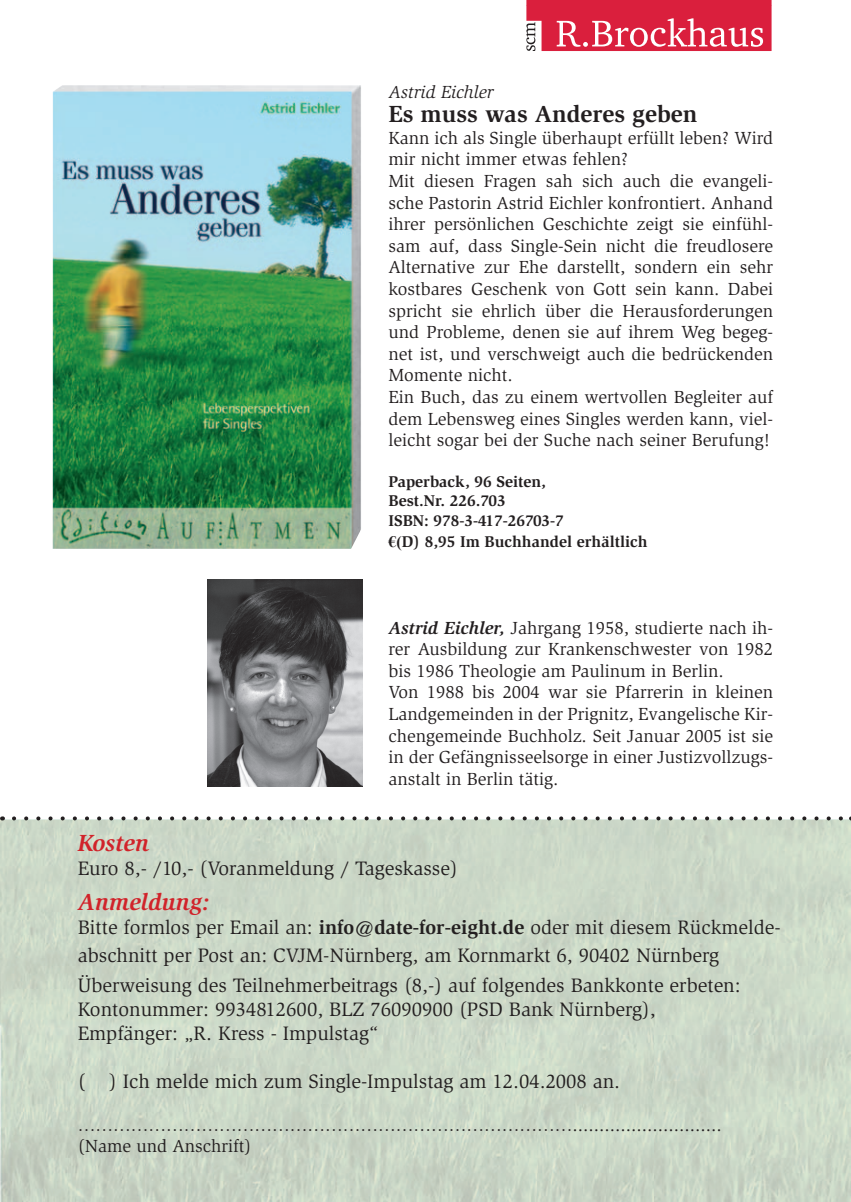
<style>
.page{position:relative;width:851px;height:1202px;background:#fff}
.page>*{position:absolute;margin:0;border:0;box-sizing:border-box;transform-origin:0 0}
.t1{font:700 24px "Slimbach";color:#231f20}
.t2{font:italic 700 24px "Slimbach";color:#d1232a}
.t3{font:20px/28.8px "Slimbach";color:#231f20}
.t4{font:18px/21.6px "Slimbach";color:#231f20}
.t5{font:italic 18px "Slimbach";color:#231f20}
.t6{font:700 16px/19.2px "Slimbach";color:#231f20}
.s1{font-family:"Times New Roman"}
.s2{font-weight:700;font-style:italic}
.s3{font-weight:700}
</style>
<div class="page">
<img style="left:0;top:821px;width:850px;height:381px">
<svg style="left:14px;top:816px;width:830px;height:4px"></svg>
<img style="left:53px;top:85px;width:308px;height:464px">
<img style="left:207px;top:580px;width:155px;height:206px">
<svg style="left:526px;top:0;width:245px;height:51px;background:#de415a"></svg>
<p class="t5" style="left:388px;top:82px;width:106px">Astrid Eichler</p>
<h1 class="t1" style="left:388px;top:100px;width:310px">Es muss was Anderes geben</h1>
<p class="t4" style="left:388px;top:127px;width:386px">Kann ich als Single überhaupt erfüllt leben? Wird mir nicht immer etwas fehlen?<br>Mit diesen Fragen sah sich auch die evangeli&shy;sche Pastorin Astrid Eichler konfrontiert. Anhand ihrer persönlichen Geschichte zeigt sie einfühl&shy;sam auf, dass Single-Sein nicht die freudlosere Alternative zur Ehe darstellt, sondern ein sehr kostbares Geschenk von Gott sein kann. Dabei spricht sie ehrlich über die Herausforderungen und Probleme, denen sie auf ihrem Weg begeg&shy;net ist, und verschweigt auch die bedrückenden Momente nicht.<br>Ein Buch, das zu einem wertvollen Begleiter auf dem Lebensweg eines Singles werden kann, viel&shy;leicht sogar bei der Suche nach seiner Berufung!</p>
<p class="t6" style="left:388px;top:472px;width:177px">Paperback, 96 Seiten,<br>Best.Nr. 226.703<br>ISBN: 978-3-417-26703-7</p>
<p class="t6" style="left:388px;top:532px;width:260px"><span class="s1">€(</span>D) 8,95 Im Buchhandel erhältlich</p>
<p class="t4" style="left:388px;top:617px;width:386px"><span class="s2">Astrid Eichler,</span> Jahrgang 1958, studierte nach ih&shy;rer Ausbildung zur Krankenschwester von 1982 bis 1986 Theologie am Paulinum in Berlin.<br>Von 1988 bis 2004 war sie Pfarrerin in kleinen Landgemeinden in der Prignitz, Evangelische Kir&shy;chengemeinde Buchholz. Seit Januar 2005 ist sie in der Gefängnisseelsorge in einer Justizvollzugs&shy;anstalt in Berlin tätig.</p>
<h1 class="t2" style="left:78px;top:829px;width:73px">Kosten</h1>
<p class="t3" style="left:78px;top:854px;width:381px">Euro 8,- /10,- (Voranmeldung / Tageskasse)</p>
<h1 class="t2" style="left:78px;top:888px;width:133px">Anmeldung:</h1>
<p class="t3" style="left:78px;top:913px;width:704px">Bitte formlos per Email an: <span class="s3">info@date-for-eight.de</span> oder mit diesem Rückmelde&shy;abschnitt per Post an: CVJM-Nürnberg, am Kornmarkt 6, 90402 Nürnberg<br>Überweisung des Teilnehmerbeitrags (8,-) auf folgendes Bankkonte erbeten:</p>
<p class="t3" style="left:78px;top:997px;width:579px;line-height:24px">Kontonummer: 9934812600, BLZ 76090900 (PSD Bank Nürnberg),<br>Empfänger: „R. Kress - Impulstag“</p>
<p class="t3" style="left:78px;top:1067px;width:544px">( ) Ich melde mich zum Single-Impulstag am 12.04.2008 an.</p>
<p class="t4" style="left:78px;top:1114px;width:645px">…………………………………………………………………………............................ (Name und Anschrift)</p>
</div>
